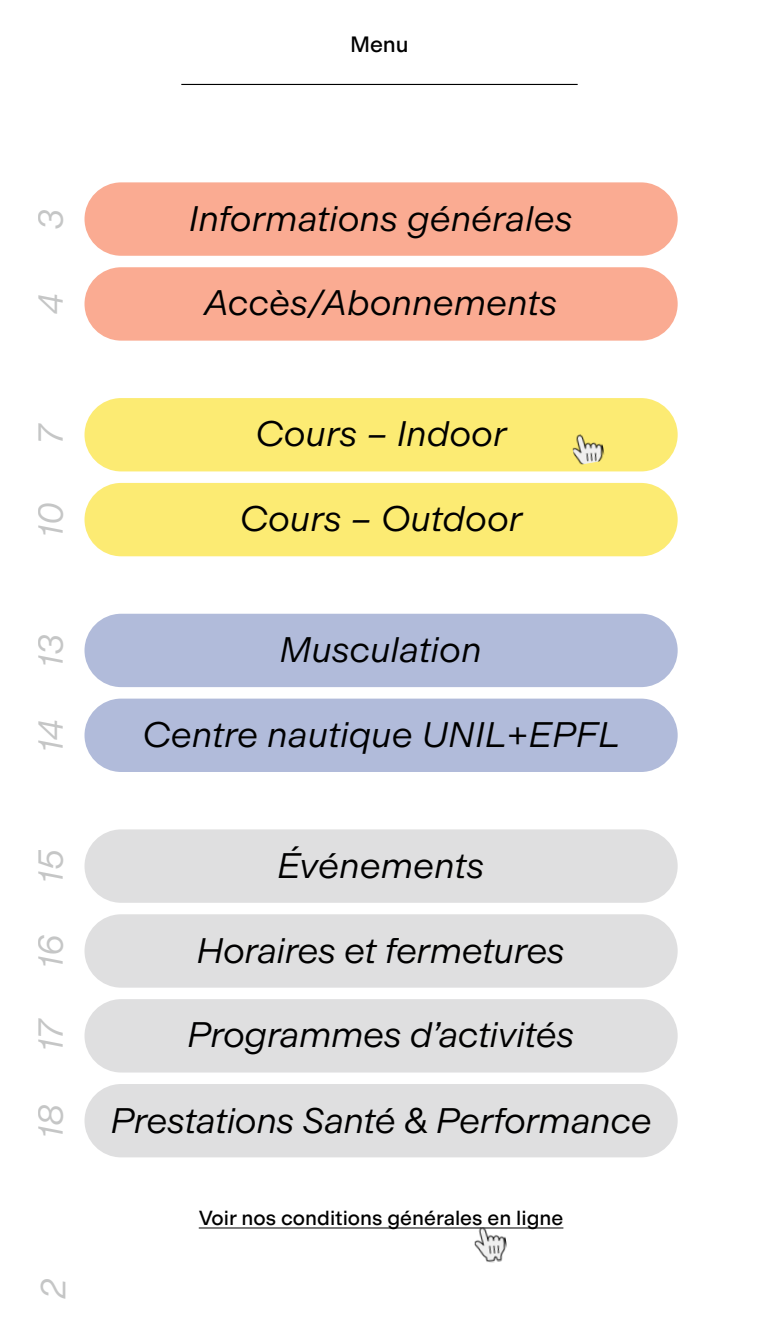
<style>
.page{position:relative;width:759px;height:1340px;background:#fff}
.page>*{position:absolute;margin:0;border:0;box-sizing:border-box;transform-origin:0 0}
.t1{font:italic 300 36px "Modern Gothic";color:#000}
.t2{font:italic 300 36px "Modern Gothic";color:#c5c6c6}
.t3{font:22.5px "Modern Gothic";color:#000}
.t4{font:20.7px "Modern Gothic";color:#000}
</style>
<div class="page">
<div style="left:85px;top:182px;width:593px;height:74px;background:#faab92;border-radius:37px"></div>
<div style="left:85px;top:829px;width:593px;height:73px;background:#dfdfe0;border-radius:37px"></div>
<div style="left:85px;top:914px;width:593px;height:73px;background:#dfdfe0;border-radius:37px"></div>
<div style="left:85px;top:999px;width:593px;height:73px;background:#dfdfe0;border-radius:37px"></div>
<div style="left:85px;top:267px;width:593px;height:73px;background:#faab92;border-radius:37px"></div>
<div style="left:85px;top:398px;width:593px;height:73px;background:#fceb73;border-radius:37px"></div>
<div style="left:85px;top:483px;width:593px;height:73px;background:#fceb73;border-radius:37px"></div>
<div style="left:85px;top:613px;width:593px;height:74px;background:#b1bbda;border-radius:37px"></div>
<div style="left:85px;top:698px;width:593px;height:74px;background:#b1bbda;border-radius:37px"></div>
<hr style="left:199px;top:1227px;width:364px;height:1px;background:#000">
<hr style="left:181px;top:84px;width:397px;height:1px;background:#000">
<img style="left:572px;top:434px;width:33px;height:31px">
<img style="left:472px;top:1227px;width:37px;height:36px">
<div style="left:85px;top:1084px;width:593px;height:73px;background:#dfdfe0;border-radius:37px"></div>
<p class="t3" style="left:350px;top:30px;width:60px">Menu</p>
<p class="t2" style="left:29px;top:230px;width:23px;rotate:-90deg">3</p>
<p class="t1" style="left:189px;top:197px;width:385px">Informations générales</p>
<p class="t2" style="left:29px;top:314px;width:22px;rotate:-90deg">4</p>
<p class="t1" style="left:204px;top:282px;width:354px">Accès/Abonnements</p>
<p class="t2" style="left:29px;top:444px;width:22px;rotate:-90deg">7</p>
<p class="t1" style="left:256px;top:412px;width:252px">Cours – Indoor</p>
<p class="t2" style="left:29px;top:537px;width:36px;rotate:-90deg">10</p>
<p class="t1" style="left:240px;top:497px;width:284px">Cours – Outdoor</p>
<p class="t2" style="left:29px;top:667px;width:35px;rotate:-90deg">13</p>
<p class="t1" style="left:280px;top:628px;width:204px">Musculation</p>
<p class="t2" style="left:29px;top:751px;width:35px;rotate:-90deg">14</p>
<p class="t1" style="left:143px;top:713px;width:478px">Centre nautique UNIL+EPFL</p>
<p class="t2" style="left:29px;top:882px;width:34px;rotate:-90deg">15</p>
<p class="t1" style="left:277px;top:843px;width:208px">Événements</p>
<p class="t2" style="left:29px;top:967px;width:35px;rotate:-90deg">16</p>
<p class="t1" style="left:197px;top:928px;width:369px">Horaires et fermetures</p>
<p class="t2" style="left:29px;top:1051px;width:34px;rotate:-90deg">17</p>
<p class="t1" style="left:187px;top:1013px;width:388px">Programmes d’activités</p>
<p class="t2" style="left:29px;top:1137px;width:36px;rotate:-90deg">18</p>
<p class="t1" style="left:110px;top:1099px;width:543px">Prestations Santé &amp; Performance</p>
<p class="t4" style="left:199px;top:1205px;width:366px">Voir nos conditions générales en ligne</p>
<p class="t2" style="left:32px;top:1299px;width:22px;rotate:-90deg">2</p>
</div>
